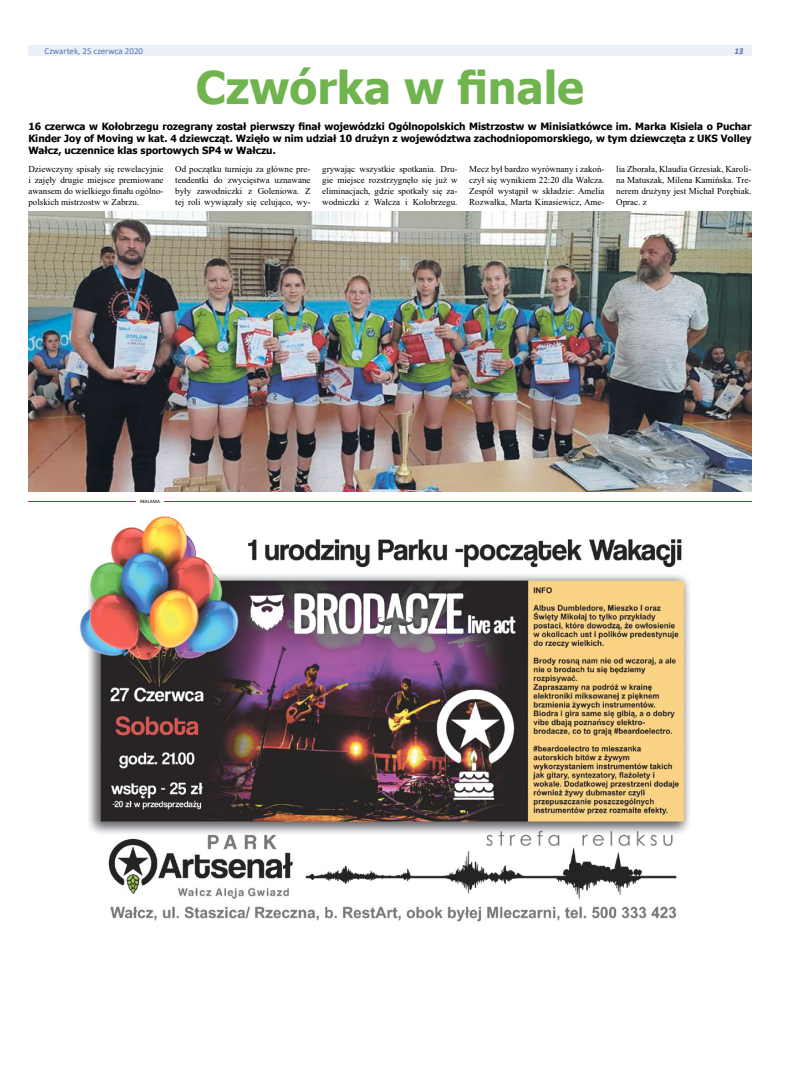
<style>
.page{position:relative;width:794px;height:1092px;background:#fff}
.page>*{position:absolute;margin:0;border:0;box-sizing:border-box;transform-origin:0 0}
.t1{font:700 45px "Tahoma";color:#6fb44e}
.t2{font:700 10px/12px "Tahoma";color:#000;text-align:justify}
.t3{font:9px/10.8px "Times New Roman";color:#000;text-align:justify}
.t4{font:9px "Calibri";color:#5570b6}
.t5{font:italic 700 9px "Calibri";color:#5570b6}
.t6{font:5px "Calibri";color:#000}
</style>
<div class="page">
<div style="left:28px;top:45px;width:723px;height:11px;background:#ebeff6"></div>
<img style="left:28px;top:212px;width:723px;height:279px">
<img style="left:80px;top:516px;width:610px;height:406px">
<hr style="left:28px;top:501px;width:723px;height:1px;background:#9e2e2d">
<hr style="left:136px;top:499px;width:28px;height:4px;background:#fff">
<p class="t4" style="left:45px;top:44px;width:100px">Czwartek, 25 czerwca 2020</p>
<p class="t5" style="left:734px;top:44px;width:11px">13</p>
<h1 class="t1" style="left:196px;top:56px;width:390px">Czwórka w finale</h1>
<p class="t2" style="left:28px;top:120px;width:724px">16 czerwca w Kołobrzegu rozegrany został pierwszy finał wojewódzki Ogólnopolskich Mistrzostw w Minisiatkówce im. Marka Kisiela o Puchar Kinder Joy of Moving w kat. 4 dziewcząt. Wzięło w nim udział 10 drużyn z województwa zachodniopomorskiego, w tym dziewczęta z UKS Volley Wałcz, uczennice klas sportowych SP4 w Wałczu.</p>
<p class="t3" style="left:28px;top:163px;width:137px">Dziewczyny spisały się rewelacyjnie i zajęły drugie miejsce premiowane awansem do wielkiego finału ogólno&shy;polskich mistrzostw w Zabrzu.</p>
<p class="t3" style="left:175px;top:163px;width:137px">Od początku turnieju za główne pre&shy;tendentki do zwycięstwa uznawane były zawodniczki z Goleniowa. Z tej roli wywiązały się celująco, wy-</p>
<p class="t3" style="left:322px;top:163px;width:137px">grywając wszystkie spotkania. Dru&shy;gie miejsce rozstrzygnęło się już w eliminacjach, gdzie spotkały się za&shy;wodniczki z Wałcza i Kołobrzegu.</p>
<p class="t3" style="left:469px;top:163px;width:137px">Mecz był bardzo wyrównany i zakoń&shy;czył się wynikiem 22:20 dla Wałcza.<br>Zespół wystąpił w składzie: Amelia Rozwałka, Marta Kinasiewicz, Ame-</p>
<p class="t3" style="left:616px;top:163px;width:137px">lia Zborała, Klaudia Grzesiak, Karoli&shy;na Matuszak, Milena Kamińska. Tre&shy;nerem drużyny jest Michał Porębiak.<br>Oprac. z</p>
<p class="t6" style="left:140px;top:498px;width:21px">REKLAMA</p>
</div>
